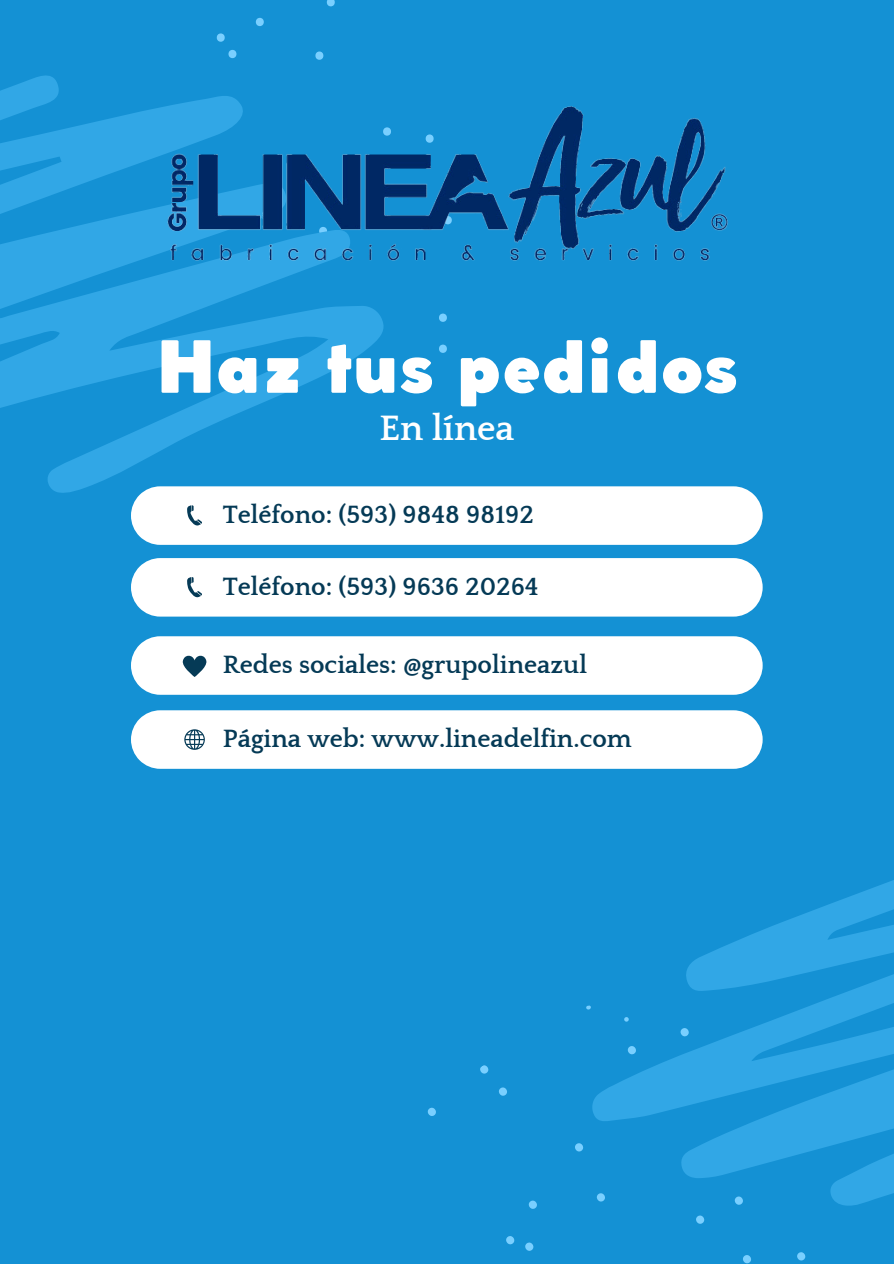
<style>
.page{position:relative;width:894px;height:1264px;background:#fff}
.page>*{position:absolute;margin:0;border:0;box-sizing:border-box;transform-origin:0 0}
.t1{font:900 70.8px "Coco Gothic";color:#fff}
.t2{font:700 36.15px "Quattrocento";color:#fff}
.t3{font:700 25.65px "Quattrocento";color:#053a56}
</style>
<div class="page">
<div style="left:0;top:0;width:893px;height:1263px;background:#1491d4"></div>
<svg style="left:0;top:75px;width:144px;height:418px;fill:#31a7e6"></svg>
<svg style="left:592px;top:880px;width:301px;height:383px"></svg>
<div style="left:131px;top:636px;width:631px;height:58px;background:#fff"></div>
<div style="left:131px;top:710px;width:631px;height:58px;background:#fff"></div>
<div style="left:131px;top:558px;width:631px;height:58px;background:#fff"></div>
<div style="left:131px;top:486px;width:631px;height:59px;background:#fff"></div>
<img style="left:144px;top:0;width:584px;height:460px">
<p class="t1" style="left:156px;top:340px;width:583px">Haz tus pedidos</p>
<p class="t2" style="left:379px;top:410px;width:136px">En línea</p>
<h1 class="t3" style="left:223px;top:501px;width:312px">Teléfono: (593) 9848 98192</h1>
<h2 class="t3" style="left:223px;top:573px;width:317px">Teléfono: (593) 9636 20264</h2>
<p class="t3" style="left:223px;top:651px;width:365px">Redes sociales: @grupolineazul</p>
<p class="t3" style="left:223px;top:725px;width:410px">Página web: www.lineadelfin.com</p>
</div>
